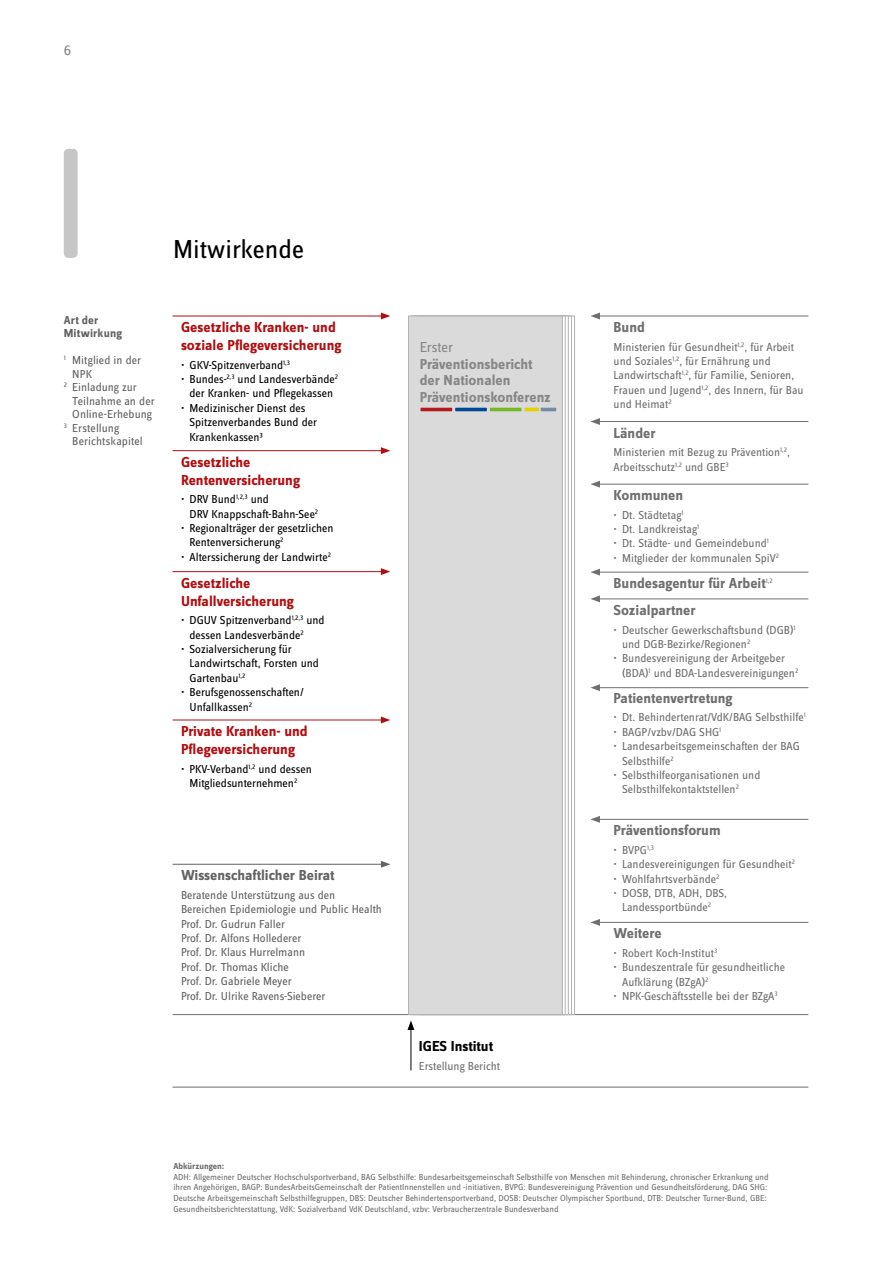
<style>
.page{position:relative;width:893px;height:1263px;background:#fff}
.page>*{position:absolute;margin:0;border:0;box-sizing:border-box;transform-origin:0 0}
.t1{font:27px "Zine Sans Display Pro";color:#000}
.t2{font:700 15px/18px "Zine Sans Display Pro";color:#b20e10}
.t3{font:700 15px/26.5px "Zine Sans Display Pro";color:#706f6f}
.t4{font:700 15px/16.5px "Zine Sans Display Pro";color:#878787}
.t5{font:700 15px "Zine Sans Display Pro";color:#646363}
.t6{font:700 15px "Zine Sans Display Pro";color:#000}
.t7{font:15px "Zine Sans Display Pro";color:#878787}
.t8{font:15px "Zine Sans Dis";color:#878787}
.t9{font:12px/14.4px "Zine Sans Display Pro";color:#706f6f}
.t10{font:12px/14.4px "Zine Sans Display Pro";color:#000}
.t11{font:12px/14.4px "Zine Sans Dis";color:#646363}
.t12{font:12px/14.4px "Zine Sans Display Pro";color:#646363}
.t13{font:700 12px/13.5px "Zine Sans Dis";letter-spacing:.015em;color:#646363}
.t14{font:9px/10.8px "Zine Sans Display Pro";color:#706f6f}
.t15{font:700 9px "Zine Sans Display Pro";color:#706f6f}
</style>
<div class="page">
<hr style="left:173px;top:864px;width:210px;height:1px;background:#646363">
<hr style="left:173px;top:720px;width:210px;height:1px;background:#b20e10">
<hr style="left:173px;top:571px;width:210px;height:1px;background:#b20e10">
<hr style="left:173px;top:450px;width:210px;height:1px;background:#b20e10">
<hr style="left:173px;top:1087px;width:635px;height:1px;background:#706f6f">
<hr style="left:173px;top:1014px;width:635px;height:1px;background:#706f6f">
<hr style="left:598px;top:922px;width:210px;height:1px;background:#706f6f">
<hr style="left:598px;top:819px;width:210px;height:1px;background:#706f6f">
<hr style="left:598px;top:687px;width:210px;height:1px;background:#706f6f">
<hr style="left:598px;top:598px;width:210px;height:1px;background:#706f6f">
<hr style="left:598px;top:572px;width:210px;height:1px;background:#706f6f">
<hr style="left:598px;top:484px;width:210px;height:1px;background:#706f6f">
<hr style="left:598px;top:421px;width:210px;height:1px;background:#706f6f">
<hr style="left:598px;top:316px;width:210px;height:1px;background:#706f6f">
<hr style="left:173px;top:316px;width:210px;height:1px;background:#b20e10">
<div style="left:64px;top:149px;width:14px;height:109px;background:#c6c6c6;border-radius:4px"></div>
<svg style="left:381px;top:313px;width:9px;height:6px"></svg>
<svg style="left:381px;top:447px;width:9px;height:7px"></svg>
<svg style="left:591px;top:313px;width:9px;height:6px"></svg>
<svg style="left:590px;top:418px;width:10px;height:7px"></svg>
<svg style="left:590px;top:481px;width:10px;height:7px"></svg>
<svg style="left:590px;top:569px;width:10px;height:7px"></svg>
<svg style="left:590px;top:595px;width:10px;height:7px"></svg>
<svg style="left:590px;top:684px;width:10px;height:7px"></svg>
<svg style="left:590px;top:816px;width:10px;height:7px"></svg>
<svg style="left:590px;top:919px;width:10px;height:7px"></svg>
<div style="left:408px;top:316px;width:155px;height:699px;background:#dadada;border:1px solid #b3b2b2"></div>
<hr style="left:541px;top:408px;width:15px;height:3px;background:#758aa6">
<hr style="left:524px;top:408px;width:15px;height:3px;background:#e6d100">
<hr style="left:490px;top:408px;width:32px;height:3px;background:#76b82a">
<hr style="left:455px;top:408px;width:32px;height:3px;background:#004994">
<hr style="left:420px;top:408px;width:32px;height:3px;background:#b31b21">
<hr style="left:411px;top:1027px;width:1px;height:43px;background:#000">
<svg style="left:407px;top:1020px;width:7px;height:10px"></svg>
<svg style="left:381px;top:568px;width:9px;height:7px"></svg>
<svg style="left:381px;top:716px;width:9px;height:7px"></svg>
<svg style="left:381px;top:861px;width:9px;height:7px"></svg>
<p class="t8" style="left:64px;top:43px;width:9px">6</p>
<h1 class="t1" style="left:173px;top:234px;width:132px">Mitwirkende</h1>
<p class="t13" style="left:64px;top:314px;width:60px">Art der<br>Mitwirkung</p>
<p class="t11" style="left:64px;top:354px;width:79px"><sup>1</sup> Mitglied in der</p>
<p class="t11" style="left:72px;top:367px;width:21px">NPK</p>
<p class="t11" style="left:64px;top:381px;width:75px"><sup>2</sup> Einladung zur</p>
<p class="t11" style="left:72px;top:394px;width:84px">Teilnahme an der</p>
<p class="t11" style="left:72px;top:408px;width:81px">Online-Erhebung</p>
<p class="t11" style="left:64px;top:421px;width:57px"><sup>3</sup> Erstellung</p>
<p class="t11" style="left:72px;top:435px;width:72px">Berichtskapitel</p>
<p class="t2" style="left:181px;top:318px;width:162px">Gesetzliche Kranken- und soziale Pfegeversicherung</p>
<p class="t10" style="left:181px;top:357px;width:111px">• GKV-Spitzenverband<sup>1,3</sup></p>
<p class="t10" style="left:181px;top:372px;width:158px;text-align:center">• Bundes-<sup>2,3</sup> und Landesverbände<sup>2 </sup>der Kranken- und Pfegekassen</p>
<p class="t10" style="left:190px;top:400px;width:129px;text-indent:-9px">• Medizinischer Dienst des<br>Spitzenverbandes Bund der<br>Krankenkassen³</p>
<p class="t2" style="left:181px;top:453px;width:120px">Gesetzliche<br>Rentenversicherung</p>
<p class="t10" style="left:190px;top:492px;width:130px;text-indent:-9px">• DRV Bund<sup>1,2,3</sup> und<br>DRV Knappschaft-Bahn-See<sup>2</sup></p>
<p class="t10" style="left:190px;top:521px;width:146px;text-indent:-9px">• Regionalträger der gesetzlichen<br>Rentenversicherung<sup>2</sup></p>
<p class="t10" style="left:181px;top:550px;width:151px">• Alterssicherung der Landwirte<sup>2</sup></p>
<p class="t2" style="left:181px;top:574px;width:114px">Gesetzliche<br>Unfallversicherung</p>
<p class="t10" style="left:190px;top:613px;width:137px;text-indent:-9px">• DGUV Spitzenverband<sup>1,2,3</sup> und dessen Landesverbände<sup>2</sup></p>
<p class="t10" style="left:190px;top:642px;width:131px;text-indent:-9px">• Sozialversicherung für<br>Landwirtschaft, Forsten und<br>Gartenbau<sup>1,2</sup></p>
<p class="t10" style="left:190px;top:685px;width:116px;text-indent:-9px">• Berufsgenossenschaften/<br>Unfallkassen<sup>2</sup></p>
<p class="t2" style="left:181px;top:722px;width:128px">Private Kranken- und<br>Pfegeversicherung</p>
<p class="t10" style="left:181px;top:761px;width:132px;text-align:center">• PKV-Verband<sup>1,2</sup> und dessen<br>Mitgliedsunternehmen<sup>2</sup></p>
<p class="t5" style="left:181px;top:866px;width:155px">Wissenschaftlicher Beirat</p>
<p class="t12" style="left:181px;top:887px;width:202px">Beratende Unterstützung aus den<br>Bereichen Epidemiologie und Public Health</p>
<p class="t11" style="left:181px;top:917px;width:146px">Prof. Dr. Gudrun Faller<br>Prof. Dr. Alfons Hollederer<br>Prof. Dr. Klaus Hurrelmann<br>Prof. Dr. Thomas Kliche<br>Prof. Dr. Gabriele Meyer<br>Prof. Dr. Ulrike Ravens-Sieberer</p>
<p class="t7" style="left:420px;top:339px;width:35px">Erster</p>
<p class="t4" style="left:420px;top:355px;width:133px">Präventionsbericht der Nationalen<br>Präventionskonferenz</p>
<p class="t6" style="left:419px;top:1037px;width:76px">IGES Institut</p>
<p class="t9" style="left:419px;top:1058px;width:83px">Erstellung Bericht</p>
<p class="t3" style="left:614px;top:314px;width:33px">Bund</p>
<p class="t9" style="left:614px;top:339px;width:192px">Ministerien für Gesundheit<sup>1,2</sup>, für Arbeit und Soziales<sup>1,2</sup>, für Ernährung und Landwirtschaft<sup>1,2</sup>, für Familie, Senioren, Frauen und Jugend<sup>1,2</sup>, des Innern, für Bau und Heimat<sup>2</sup></p>
<p class="t3" style="left:614px;top:419px;width:44px">Länder</p>
<p class="t9" style="left:614px;top:445px;width:178px">Ministerien mit Bezug zu Prävention<sup>1,2</sup>,<br>Arbeitsschutz<sup>1,2</sup> und GBE<sup>3</sup></p>
<p class="t3" style="left:614px;top:482px;width:71px">Kommunen</p>
<p class="t9" style="left:614px;top:507px;width:71px">• Dt. Städtetag<sup>1</sup></p>
<p class="t9" style="left:614px;top:522px;width:87px">• Dt. Landkreistag<sup>1</sup></p>
<p class="t9" style="left:614px;top:536px;width:157px">• Dt. Städte- und Gemeindebund<sup>1</sup></p>
<p class="t9" style="left:614px;top:551px;width:167px">• Mitglieder der kommunalen SpiV<sup>2</sup></p>
<p class="t3" style="left:614px;top:570px;width:161px">Bundesagentur für Arbeit<sup>1,2<br></sup>Sozialpartner</p>
<p class="t9" style="left:622px;top:622px;width:175px;text-indent:-9px">• Deutscher Gewerkschaftsbund (DGB)<sup>1 </sup>und DGB-Bezirke/Regionen<sup>2</sup></p>
<p class="t9" style="left:622px;top:651px;width:178px;text-indent:-9px">• Bundesvereinigung der Arbeitgeber (BDA)<sup>1</sup> und BDA-Landesvereinigungen<sup>2</sup></p>
<p class="t3" style="left:614px;top:684px;width:120px">Patientenvertretung</p>
<p class="t9" style="left:614px;top:710px;width:194px">• Dt. Behindertenrat/VdK/BAG Selbsthilfe<sup>1</sup></p>
<p class="t9" style="left:614px;top:725px;width:109px">• BAGP/vzbv/DAG SHG<sup>1</sup></p>
<p class="t9" style="left:622px;top:739px;width:179px;text-indent:-9px">• Landesarbeitsgemeinschaften der BAG<br>Selbsthilfe<sup>2</sup></p>
<p class="t9" style="left:622px;top:768px;width:140px;text-indent:-9px">• Selbsthilfeorganisationen und<br>Selbsthilfekontaktstellen<sup>2</sup></p>
<p class="t3" style="left:614px;top:817px;width:109px">Präventionsforum</p>
<p class="t9" style="left:614px;top:843px;width:42px">• BVPG<sup>1,3</sup></p>
<p class="t9" style="left:614px;top:857px;width:183px">• Landesvereinigungen für Gesundheit<sup>2</sup></p>
<p class="t9" style="left:614px;top:871px;width:107px">• Wohlfahrtsverbände<sup>2</sup></p>
<p class="t9" style="left:622px;top:886px;width:106px;text-indent:-9px">• DOSB, DTB, ADH, DBS,<br>Landessportbünde<sup>2</sup></p>
<p class="t3" style="left:614px;top:920px;width:50px">Weitere</p>
<p class="t9" style="left:614px;top:946px;width:105px">• Robert Koch-Institut<sup>3</sup></p>
<p class="t9" style="left:622px;top:960px;width:164px;text-indent:-9px">• Bundeszentrale für gesundheitliche<br>Aufklärung (BZgA)<sup>2</sup></p>
<p class="t9" style="left:614px;top:989px;width:165px">• NPK-Geschäftsstelle bei der BZgA<sup>3</sup></p>
<p class="t15" style="left:173px;top:1160px;width:52px">Abkürzungen:</p>
<p class="t14" style="left:173px;top:1171px;width:597px">ADH: Allgemeiner Deutscher Hochschulsportverband, BAG Selbsthilfe: Bundesarbeitsgemeinschaft Selbsthilfe von Menschen mit Behinderung, chronischer Erkrankung und ihren Angehörigen, BAGP: BundesArbeitsGemeinschaft der PatientInnenstellen und -initiativen, BVPG: Bundesvereinigung Prävention und Gesundheitsförderung, DAG SHG:<br>Deutsche Arbeitsgemeinschaft Selbsthilfegruppen, DBS: Deutscher Behindertensportverband, DOSB: Deutscher Olympischer Sportbund, DTB: Deutscher Turner-Bund, GBE:<br>Gesundheitsberichterstattung, VdK: Sozialverband VdK Deutschland, vzbv: Verbraucherzentrale Bundesverband</p>
</div>
